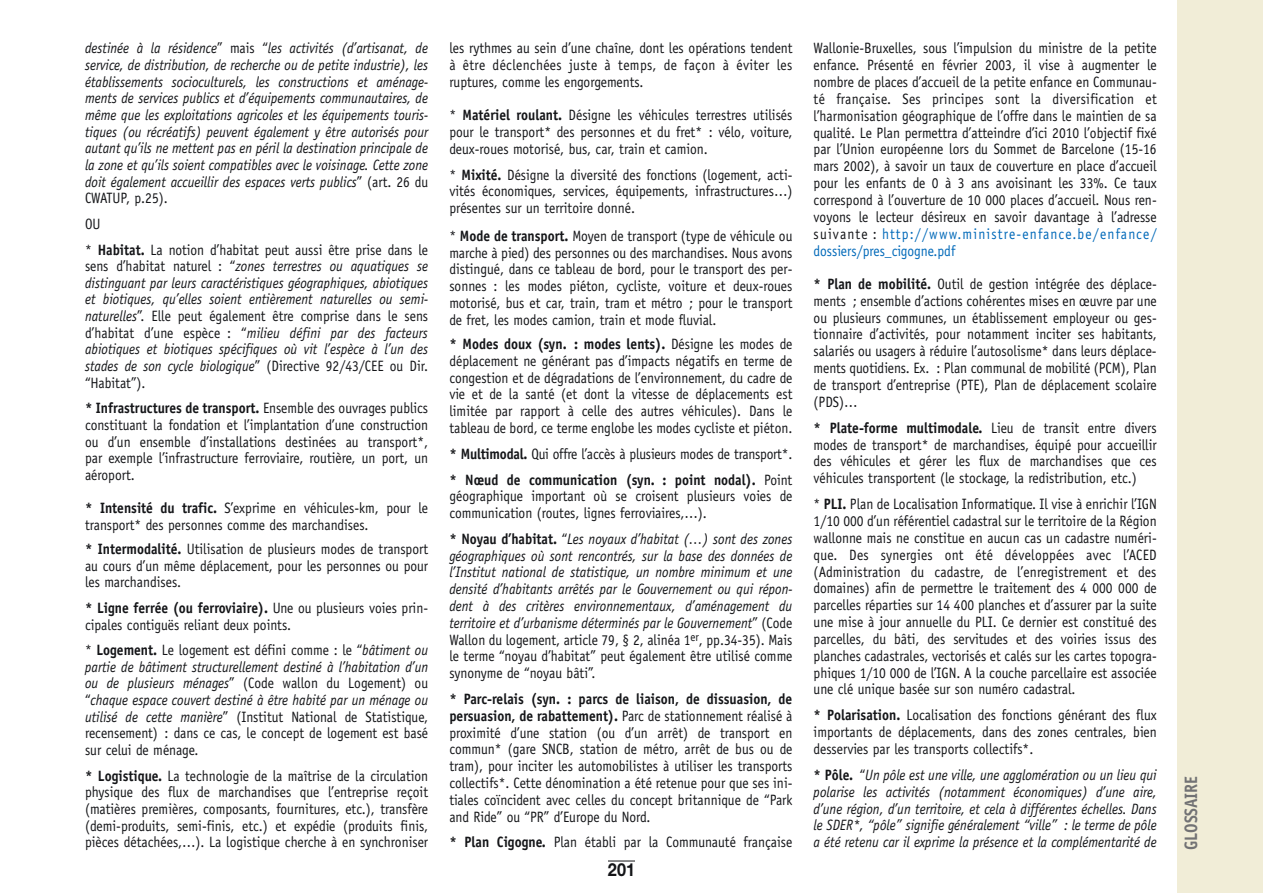
<style>
.page{position:relative;width:1263px;height:893px;background:#fff}
.page>*{position:absolute;margin:0;border:0;box-sizing:border-box;transform-origin:0 0}
.t1{font:700 18px "Officina Sans";color:#727274;scale:.9 1}
.t2{font:700 18px "Helvetica Neue";color:#141518;scale:.9 1}
.t3{font:15px/16.8px "Officina Sans";color:#141518;text-align:justify;scale:.9 1}
.t4{font:italic 15px/16.6px "Officina Sans";color:#141518;text-align:justify;scale:.9 1}
.t5{font:700 15px/25.8px "Officina Sans";color:#141518;scale:.9 1}
.s1{font-style:normal}
.s2{font-weight:700}
.s3{font-weight:700;font-style:normal}
.s4{font-weight:400}
.s5{color:#0069b9}
</style>
<div class="page">
<div style="left:1178px;top:0;width:85px;height:893px;background:#f1edd7"></div>
<svg style="left:608px;top:861px;width:27px;height:1px"></svg>
<p class="t4" style="left:85px;top:41px;width:383px">destinée à la résidence<span class="s1">” mais “</span>les activités (d’artisanat, de service, de distribution, de recherche ou de petite industrie), les établissements socioculturels, les constructions et aménage&shy;ments de services publics et d’équipements communautaires, de même que les exploitations agricoles et les équipements touris&shy;tiques (ou récréatifs) peuvent également y être autorisés pour autant qu’ils ne mettent pas en péril la destination principale de la zone et qu’ils soient compatibles avec le voisinage. Cette zone doit également accueillir des espaces verts publics<span class="s1">” (art. 26 du CWATUP, p.25).</span></p>
<p class="t3" style="left:85px;top:212px;width:383px;line-height:25.7px">OU<br>* <span class="s2">Habitat.</span> La notion d’habitat peut aussi être prise dans le</p>
<p class="t4" style="left:85px;top:259px;width:383px"><span class="s1">sens d’habitat naturel : “</span>zones terrestres ou aquatiques se distinguant par leurs caractéristiques géographiques, abiotiques et biotiques, qu’elles soient entièrement naturelles ou semi&shy;naturelles<span class="s1">”. Elle peut également être comprise dans le sens d’habitat d’une espèce : “</span>milieu défini par des facteurs abiotiques et biotiques spécifiques où vit l’espèce à l’un des stades de son cycle biologique<span class="s1">” (Directive 92/43/CEE ou Dir. “Habitat”).</span></p>
<p class="t3" style="left:85px;top:401px;width:383px"><span class="s2">* Infrastructures de transport.</span> Ensemble des ouvrages publics constituant la fondation et l’implantation d’une construction ou d’un ensemble d’installations destinées au transport*, par exemple l’infrastructure ferroviaire, routière, un port, un aéroport.</p>
<p class="t3" style="left:85px;top:501px;width:383px"><span class="s2">* Intensité du trafic.</span> S’exprime en véhicules-km, pour le transport* des personnes comme des marchandises.</p>
<p class="t3" style="left:85px;top:542px;width:383px"><span class="s2">* Intermodalité.</span> Utilisation de plusieurs modes de transport au cours d’un même déplacement, pour les personnes ou pour les marchandises.</p>
<p class="t3" style="left:85px;top:601px;width:383px"><span class="s2">* Ligne ferrée (ou ferroviaire).</span> Une ou plusieurs voies prin&shy;cipales contiguës reliant deux points.</p>
<p class="t4" style="left:85px;top:643px;width:383px"><span class="s1">*</span> <span class="s3">Logement.</span> <span class="s1">Le logement est défini comme : le “</span>bâtiment ou partie de bâtiment structurellement destiné à l’habitation d’un ou de plusieurs ménages<span class="s1">” (Code wallon du Logement) ou “</span>chaque espace couvert destiné à être habité par un ménage ou utilisé de cette manière<span class="s1">” (Institut National de Statistique, recensement) : dans ce cas, le concept de logement est basé sur celui de ménage.</span></p>
<p class="t3" style="left:85px;top:768px;width:383px"><span class="s2">* Logistique.</span> La technologie de la maîtrise de la circulation physique des flux de marchandises que l’entreprise reçoit (matières premières, composants, fournitures, etc.), transfère (demi-produits, semi-finis, etc.) et expédie (produits finis, pièces détachées,…). La logistique cherche à en synchroniser</p>
<p class="t3" style="left:449px;top:41px;width:383px">les rythmes au sein d’une chaîne, dont les opérations tendent à être déclenchées juste à temps, de façon à éviter les ruptures, comme les engorgements.</p>
<p class="t3" style="left:449px;top:108px;width:383px">* <span class="s2">Matériel roulant.</span> Désigne les véhicules terrestres utilisés pour le transport* des personnes et du fret* : vélo, voiture, deux-roues motorisé, bus, car, train et camion.</p>
<p class="t3" style="left:449px;top:167px;width:383px">* <span class="s2">Mixité.</span> Désigne la diversité des fonctions (logement, acti&shy;vités économiques, services, équipements, infrastructures…) présentes sur un territoire donné.</p>
<p class="t3" style="left:449px;top:228px;width:383px">* <span class="s2">Mode de transport.</span> Moyen de transport (type de véhicule ou marche à pied) des personnes ou des marchandises. Nous avons distingué, dans ce tableau de bord, pour le transport des per&shy;sonnes : les modes piéton, cycliste, voiture et deux-roues motorisé, bus et car, train, tram et métro ; pour le transport de fret, les modes camion, train et mode fluvial.</p>
<p class="t3" style="left:449px;top:337px;width:383px"><span class="s2">* Modes doux (syn. : modes lents).</span> Désigne les modes de déplacement ne générant pas d’impacts négatifs en terme de congestion et de dégradations de l’environnement, du cadre de vie et de la santé (et dont la vitesse de déplacements est limitée par rapport à celle des autres véhicules). Dans le tableau de bord, ce terme englobe les modes cycliste et piéton.</p>
<p class="t5" style="left:449px;top:442px;width:383px">* Multimodal. <span class="s4">Qui offre l’accès à plusieurs modes de transport*. </span>* Nœud de communication (syn. : point nodal). <span class="s4">Point</span></p>
<p class="t3" style="left:449px;top:489px;width:383px">géographique important où se croisent plusieurs voies de communication (routes, lignes ferroviaires,…).</p>
<p class="t4" style="left:449px;top:532px;width:383px"><span class="s3">* Noyau d’habitat.</span> <span class="s1">“</span>Les noyaux d’habitat (…) sont des zones géographiques où sont rencontrés, sur la base des données de l’Institut national de statistique, un nombre minimum et une densité d’habitants arrêtés par le Gouvernement ou qui répon&shy;dent à des critères environnementaux, d’aménagement du territoire et d’urbanisme déterminés par le Gouvernement<span class="s1">” (Code Wallon du logement, article 79, § 2, alinéa 1</span><sup>er</sup><span class="s1">, pp.34-35). Mais le terme “noyau d’habitat” peut également être utilisé comme synonyme de “noyau bâti”.</span></p>
<p class="t3" style="left:449px;top:692px;width:383px"><span class="s2">* Parc-relais (syn. : parcs de liaison, de dissuasion, de persuasion, de rabattement).</span> Parc de stationnement réalisé à proximité d’une station (ou d’un arrêt) de transport en commun* (gare SNCB, station de métro, arrêt de bus ou de tram), pour inciter les automobilistes à utiliser les transports collectifs*. Cette dénomination a été retenue pour que ses ini&shy;tiales coïncident avec celles du concept britannique de “Park and Ride” ou “PR” d’Europe du Nord.</p>
<p class="t3" style="left:449px;top:835px;width:383px"><span class="s2">* Plan Cigogne.</span> Plan établi par la Communauté française</p>
<p class="t2" style="left:608px;top:863px;width:32px">201</p>
<p class="t3" style="left:814px;top:41px;width:383px">Wallonie-Bruxelles, sous l’impulsion du ministre de la petite enfance. Présenté en février 2003, il vise à augmenter le nombre de places d’accueil de la petite enfance en Communau&shy;té française. Ses principes sont la diversification et l’harmonisation géographique de l’offre dans le maintien de sa qualité. Le Plan permettra d’atteindre d’ici 2010 l’objectif fixé par l’Union européenne lors du Sommet de Barcelone (15-16 mars 2002), à savoir un taux de couverture en place d’accueil pour les enfants de 0 à 3 ans avoisinant les 33%. Ce taux correspond à l’ouverture de 10 000 places d’accueil. Nous ren&shy;voyons le lecteur désireux en savoir davantage à l’adresse suivante : <span class="s5">http://www.ministre-enfance.be/enfance/ dossiers/pres_cigogne.pdf</span></p>
<p class="t3" style="left:814px;top:277px;width:383px"><span class="s2">* Plan de mobilité.</span> Outil de gestion intégrée des déplace&shy;ments ; ensemble d’actions cohérentes mises en œuvre par une ou plusieurs communes, un établissement employeur ou ges&shy;tionnaire d’activités, pour notamment inciter ses habitants, salariés ou usagers à réduire l’autosolisme* dans leurs déplace&shy;ments quotidiens. Ex. : Plan communal de mobilité (PCM), Plan de transport d’entreprise (PTE), Plan de déplacement scolaire (PDS)…</p>
<p class="t3" style="left:814px;top:420px;width:383px"><span class="s2">* Plate-forme multimodale.</span> Lieu de transit entre divers modes de transport* de marchandises, équipé pour accueillir des véhicules et gérer les flux de marchandises que ces véhicules transportent (le stockage, la redistribution, etc.)</p>
<p class="t3" style="left:814px;top:497px;width:383px">* <span class="s2">PLI.</span> Plan de Localisation Informatique. Il vise à enrichir l’IGN 1/10 000 d’un référentiel cadastral sur le territoire de la Région wallonne mais ne constitue en aucun cas un cadastre numéri&shy;que. Des synergies ont été développées avec l’ACED (Administration du cadastre, de l’enregistrement et des domaines) afin de permettre le traitement des 4 000 000 de parcelles réparties sur 14 400 planches et d’assurer par la suite une mise à jour annuelle du PLI. Ce dernier est constitué des parcelles, du bâti, des servitudes et des voiries issus des planches cadastrales, vectorisés et calés sur les cartes topogra&shy;phiques 1/10 000 de l’IGN. A la couche parcellaire est associée une clé unique basée sur son numéro cadastral.</p>
<p class="t3" style="left:814px;top:708px;width:383px"><span class="s2">* Polarisation.</span> Localisation des fonctions générant des flux importants de déplacements, dans des zones centrales, bien desservies par les transports collectifs*.</p>
<p class="t4" style="left:814px;top:768px;width:383px"><span class="s3">* Pôle.</span> <span class="s1">“</span>Un pôle est une ville, une agglomération ou un lieu qui polarise les activités (notamment économiques) d’une aire, d’une région, d’un territoire, et cela à différentes échelles. Dans le SDER*, “pôle” signifie généralement “ville” : le terme de pôle a été retenu car il exprime la présence et la complémentarité de</p>
<p class="t1" style="left:1184px;top:850px;width:84px;rotate:-90deg">GLOSSAIRE</p>
</div>
